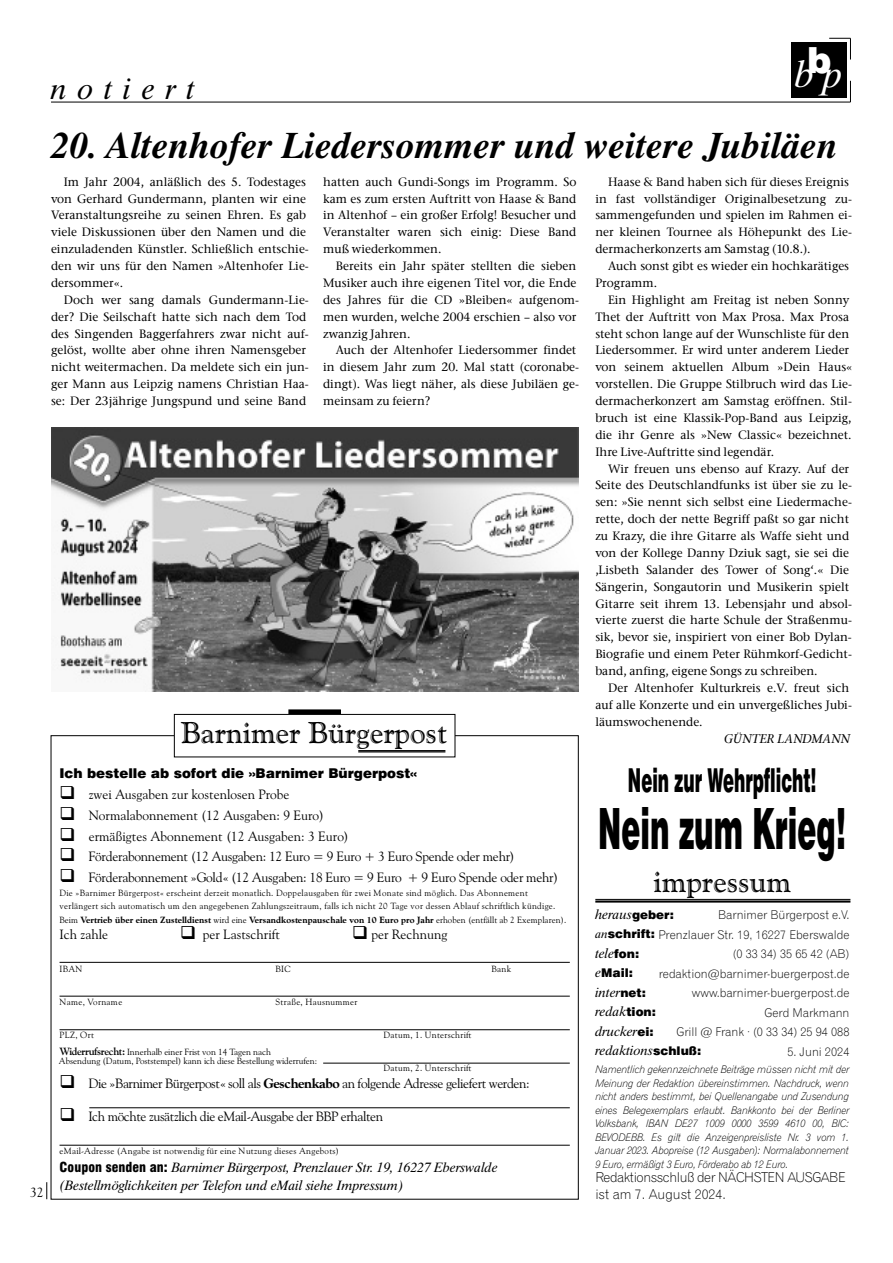
<style>
.page{position:relative;width:893px;height:1263px;background:#fff}
.page>*{position:absolute;margin:0;border:0;box-sizing:border-box;transform-origin:0 0}
.t1{font:900 57px "Swiss 721 BT";color:#000;scale:.5 1}
.t2{font:italic 700 37.5px "Times";color:#000}
.t3{font:italic 37.5px "Dutch 801 BT";color:#fff}
.t4{font:900 33px "Swiss 721 BT";color:#000;scale:.5 1}
.t5{font:30px "Goudy Handtooled BT";color:#000}
.t6{font:italic 30px "Dutch 801 BT";letter-spacing:.36em;color:#000}
.t7{font:13.5px "Goudy Old Style BT";letter-spacing:-.015em;color:#000}
.t8{font:italic 13.5px/19.5px "Dutch 801 BT";color:#000}
.t9{font:13.5px/16.5px "Gothic 720 BT Light B";letter-spacing:-.03em;color:#000}
.t10{font:900 13.5px "Swiss 721 BT";color:#000}
.t11{font:13.5px "Goudy Old Style BT";letter-spacing:.005em;color:#000}
.t12{font:500 12px/16.8px "Stone Serif ITC";letter-spacing:.005em;color:#000}
.t13{font:12px/19.5px "Gothic 720 BT Light B";color:#000;text-align:right}
.t14{font:italic 500 12px "Stone Serif";color:#000}
.t15{font:900 12px "Swiss 721 BT";color:#000}
.t16{font:10.5px/13.5px "Gothic 720 BT Light Italic B";letter-spacing:-.025em;color:#000;text-align:justify}
.t17{font:9px/13.5px "Goudy Old Style BT";letter-spacing:.025em;color:#000}
.t18{font:9px/9px "Goudy Old Style BT";color:#000}
.s1{font-weight:800}
.s2{font-family:"Swiss 721 BT";font-weight:900;font-style:normal;font-stretch:condensed}
.s3{font-family:"Swiss 721 BT";font-weight:900;font-style:normal;font-size:12px}
.s4{font-family:"Dutch 801 BT";font-style:italic}
.s5{font-family:"Swiss 721 BT";font-weight:900}
.s6{font-family:"Dutch 801 BT";font-weight:400;font-style:italic;font-size:13.5px}
.s7{font-weight:700;font-size:10.5px}
</style>
<div class="page">
<hr style="left:51px;top:102px;width:799px;height:1px;background:#000">
<div style="left:791px;top:43px;width:55px;height:55px;background:#000"></div>
<svg style="left:829px;top:38px;width:22px;height:22px"></svg>
<svg style="left:850px;top:81px;width:1px;height:21px"></svg>
<svg style="left:47px;top:1182px;width:1px;height:17px"></svg>
<div style="left:288px;top:709px;width:53px;height:6px;border:2px solid #000"></div>
<div style="left:174px;top:714px;width:281px;height:43px;border:1px solid #000"></div>
<hr style="left:358px;top:751px;width:87px;height:1px;background:#000">
<hr style="left:358px;top:750px;width:87px;height:1px;background:#000">
<hr style="left:60px;top:962px;width:510px;height:1px;background:#000">
<hr style="left:60px;top:996px;width:510px;height:1px;background:#000">
<hr style="left:60px;top:1029px;width:510px;height:1px;background:#000">
<hr style="left:323px;top:1063px;width:247px;height:1px;background:#000">
<hr style="left:60px;top:1145px;width:510px;height:1px;background:#000">
<hr style="left:89px;top:1107px;width:481px;height:1px;background:#000">
<hr style="left:595px;top:900px;width:255px;height:2px;background:#000">
<hr style="left:595px;top:899px;width:255px;height:1px;background:#000">
<img style="left:51px;top:428px;width:527px;height:263px">
<h3 class="t6" style="left:51px;top:70px;width:146px">notiert</h3>
<h2 class="t3" style="left:795px;top:51px;width:49px">b p<sup>b</sup></h2>
<h2 class="t2" style="left:51px;top:123px;width:788px">20. Altenhofer Liedersommer und weitere Jubiläen</h2>
<p class="t12" style="left:51px;top:173px;width:259px;text-indent:13px">Im Jahr 2004, anläßlich des 5. Todestages von Gerhard Gundermann, planten wir eine Veranstaltungsreihe zu seinen Ehren. Es gab viele Diskussionen über den Namen und die einzuladenden Künstler. Schließlich entschie&shy;den wir uns für den Namen »Altenhofer Lie&shy;dersommer«.</p>
<p class="t12" style="left:51px;top:291px;width:259px;text-indent:13px">Doch wer sang damals Gundermann-Lie&shy;der? Die Seilschaft hatte sich nach dem Tod des Singenden Baggerfahrers zwar nicht auf&shy;gelöst, wollte aber ohne ihren Namensgeber nicht weitermachen. Da meldete sich ein jun&shy;ger Mann aus Leipzig namens Christian Haa&shy;se: Der 23jährige Jungspund und seine Band</p>
<p class="t12" style="left:595px;top:173px;width:258px;text-indent:13px">Haase &amp; Band haben sich für dieses Ereignis in fast vollständiger Originalbesetzung zu&shy;sammengefunden und spielen im Rahmen ei&shy;ner kleinen Tournee als Höhepunkt des Lie&shy;dermacherkonzerts am Samstag (10.8.).</p>
<p class="t12" style="left:595px;top:257px;width:255px;text-indent:13px">Auch sonst gibt es wieder ein hochkarätiges<br>Programm.</p>
<p class="t12" style="left:595px;top:291px;width:258px;text-indent:13px">Ein Highlight am Freitag ist neben Sonny Thet der Auftritt von Max Prosa. Max Prosa steht schon lange auf der Wunschliste für den Liedersommer. Er wird unter anderem Lieder von seinem aktuellen Album »Dein Haus« vorstellen. Die Gruppe Stilbruch wird das Lie&shy;dermacherkonzert am Samstag eröffnen. Stil&shy;bruch ist eine Klassik-Pop-Band aus Leipzig, die ihr Genre als »New Classic« bezeichnet.<br>Ihre Live-Auftritte sind legendär.</p>
<p class="t12" style="left:595px;top:460px;width:258px;text-indent:13px">Wir freuen uns ebenso auf Krazy. Auf der Seite des Deutschlandfunks ist über sie zu le&shy;sen: »Sie nennt sich selbst eine Liedermache&shy;rette, doch der nette Begriff paßt so gar nicht zu Krazy, die ihre Gitarre als Waffe sieht und von der Kollege Danny Dziuk sagt, sie sei die ‚Lisbeth Salander des Tower of Song‘.« Die Sängerin, Songautorin und Musikerin spielt Gitarre seit ihrem 13. Lebensjahr und absol&shy;vierte zuerst die harte Schule der Straßenmu&shy;sik, bevor sie, inspiriert von einer Bob Dylan-Biografie und einem Peter Rühmkorf-Gedicht&shy;band, anfing, eigene Songs zu schreiben.</p>
<p class="t12" style="left:595px;top:679px;width:258px;text-indent:13px">Der Altenhofer Kulturkreis e.V. freut sich auf alle Konzerte und ein unvergeßliches Jubi&shy;läumswochenende.</p>
<p class="t14" style="left:724px;top:731px;width:127px">GÜNTER LANDMANN</p>
<h3 class="t4" style="left:628px;top:760px;width:379px">Nein zur Wehrpflicht!</h3>
<p class="t12" style="left:323px;top:173px;width:255px;text-align:justify">hatten auch Gundi-Songs im Programm. So kam es zum ersten Auftritt von Haase &amp; Band in Altenhof – ein großer Erfolg! Besucher und Veranstalter waren sich einig: Diese Band muß wiederkommen.</p>
<p class="t12" style="left:323px;top:257px;width:258px;text-indent:13px">Bereits ein Jahr später stellten die sieben Musiker auch ihre eigenen Titel vor, die Ende des Jahres für die CD »Bleiben« aufgenom&shy;men wurden, welche 2004 erschien – also vor zwanzig Jahren.</p>
<p class="t12" style="left:323px;top:342px;width:258px;text-indent:13px">Auch der Altenhofer Liedersommer findet in diesem Jahr zum 20. Mal statt (coronabe&shy;dingt). Was liegt näher, als diese Jubiläen ge&shy;meinsam zu feiern?</p>
<h3 class="t5" style="left:181px;top:714px;width:267px">Barnimer Bürgerpost</h3>
<p class="t10" style="left:60px;top:765px;width:359px">Ich bestelle ab sofort die »Barnimer Bürgerpost«</p>
<p class="t7" style="left:60px;top:786px;width:231px">❑ zwei Ausgaben zur kostenlosen Probe</p>
<p class="t7" style="left:60px;top:807px;width:266px">❑ Normalabonnement (12 Ausgaben: 9 Euro)</p>
<p class="t11" style="left:60px;top:827px;width:291px">❑ ermäßigtes Abonnement (12 Ausgaben: 3 Euro)</p>
<p class="t7" style="left:60px;top:848px;width:457px">❑ Förderabonnement (12 Ausgaben: 12 Euro = 9 Euro + 3 Euro Spende oder mehr)</p>
<p class="t7" style="left:60px;top:869px;width:500px">❑ Förderabonnement »Gold« (12 Ausgaben: 18 Euro = 9 Euro + 9 Euro Spende oder mehr)</p>
<p class="t17" style="left:60px;top:885px;width:508px">Die »Barnimer Bürgerpost« erscheint derzeit monatlich. Doppelausgaben für zwei Monate sind möglich. Das Abonnement verlängert sich automatisch um den angegebenen Zahlungszeitraum, falls ich nicht 20 Tage vor dessen Ablauf schriftlich kündige.<br>Beim <span class="s1">Vertrieb über einen Zustelldienst</span> wird eine <span class="s1">Versandkostenpauschale von 10 Euro pro Jahr</span> erhoben (entfällt ab 2 Exemplaren).</p>
<p class="t7" style="left:60px;top:926px;width:50px">Ich zahle</p>
<p class="t7" style="left:180px;top:926px;width:101px">❑ per Lastschrift</p>
<p class="t7" style="left:352px;top:926px;width:97px">❑ per Rechnung</p>
<p class="t17" style="left:60px;top:962px;width:24px">IBAN</p>
<p class="t17" style="left:276px;top:962px;width:16px">BIC</p>
<p class="t17" style="left:492px;top:962px;width:21px">Bank</p>
<p class="t17" style="left:60px;top:995px;width:64px">Name, Vorname</p>
<p class="t17" style="left:276px;top:995px;width:83px">Straße, Hausnummer</p>
<p class="t17" style="left:60px;top:1028px;width:36px">PLZ, Ort</p>
<p class="t17" style="left:384px;top:1028px;width:90px">Datum, 1. Unterschrift</p>
<p class="t17" style="left:384px;top:1061px;width:90px">Datum, 2. Unterschrift</p>
<p class="t7" style="left:60px;top:1074px;width:472px">❑ Die »Barnimer Bürgerpost« soll als <span class="s1">Geschenkabo</span> an folgende Adresse geliefert werden:</p>
<p class="t7" style="left:60px;top:1107px;width:325px">❑ Ich möchte zusätzlich die eMail-Ausgabe der BBP erhalten</p>
<p class="t17" style="left:60px;top:1143px;width:281px">eMail-Adresse (Angabe ist notwendig für eine Nutzung dieses Angebots)</p>
<p class="t8" style="left:60px;top:1157px;width:440px;line-height:18px"><span class="s2">Coupon senden an:</span> Barnimer Bürgerpost, Prenzlauer Str. 19, 16227 Eberswalde (Bestellmöglichkeiten per Telefon und eMail siehe Impressum)</p>
<h1 class="t1" style="left:598px;top:794px;width:498px">Nein zum Krieg!</h1>
<h3 class="t5" style="left:654px;top:863px;width:139px">impressum</h3>
<p class="t8" style="left:595px;top:904px;width:80px">heraus<span class="s3">geber:</span></p>
<p class="t13" style="left:595px;top:924px;width:256px"><span class="s4">an</span><span class="s5">schrift:</span> Prenzlauer Str. 19, 16227 Eberswalde</p>
<p class="t8" style="left:595px;top:943px;width:45px">tele<span class="s3">fon:</span></p>
<p class="t15" style="left:595px;top:966px;width:39px"><span class="s6">e</span>Mail:</p>
<p class="t8" style="left:595px;top:982px;width:107px">inter<span class="s3">net: </span>redak<span class="s3">tion: </span>drucker<span class="s3">ei: </span>redaktions<span class="s3">schluß:</span></p>
<p class="t16" style="left:595px;top:1063px;width:255px">Namentlich gekennzeichnete Beiträge müssen nicht mit der Meinung der Redaktion übereinstimmen. Nachdruck, wenn nicht anders bestimmt, bei Quellenangabe und Zusendung eines Belegexemplars erlaubt. Bankkonto bei der Berliner Volksbank, IBAN DE27 1009 0000 3599 4610 00, BIC:<br>BEVODEBB. Es gilt die Anzeigenpreisliste Nr. 3 vom 1.<br>Januar 2023. Abopreise (12 Ausgaben): Normalabonnement 9 Euro, ermäßigt 3 Euro, Förderabo ab 12 Euro.</p>
<p class="t13" style="left:718px;top:905px;width:133px">Barnimer Bürgerpost e.V.</p>
<p class="t13" style="left:659px;top:944px;width:192px">(0 33 34) 35 65 42 (AB) redaktion@barnimer-buergerpost.de www.barnimer-buergerpost.de<br>Gerd Markmann<br>Grill @ Frank ∙ (0 33 34) 25 94 088</p>
<p class="t13" style="left:787px;top:1041px;width:64px">5. Juni 2024</p>
<p class="t18" style="left:59px;top:1047px;width:260px"><span class="s7">Widerrufsrecht:</span> Innerhalb einer Frist von 14 Tagen nach<br>Absendung (Datum, Poststempel) kann ich diese Bestellung widerrufen:</p>
<p class="t9" style="left:595px;top:1169px;width:252px">Redaktionsschluß der NÄCHSTEN AUSGABE ist am 7. August 2024.</p>
<p class="t7" style="left:30px;top:1184px;width:15px">32</p>
</div>
